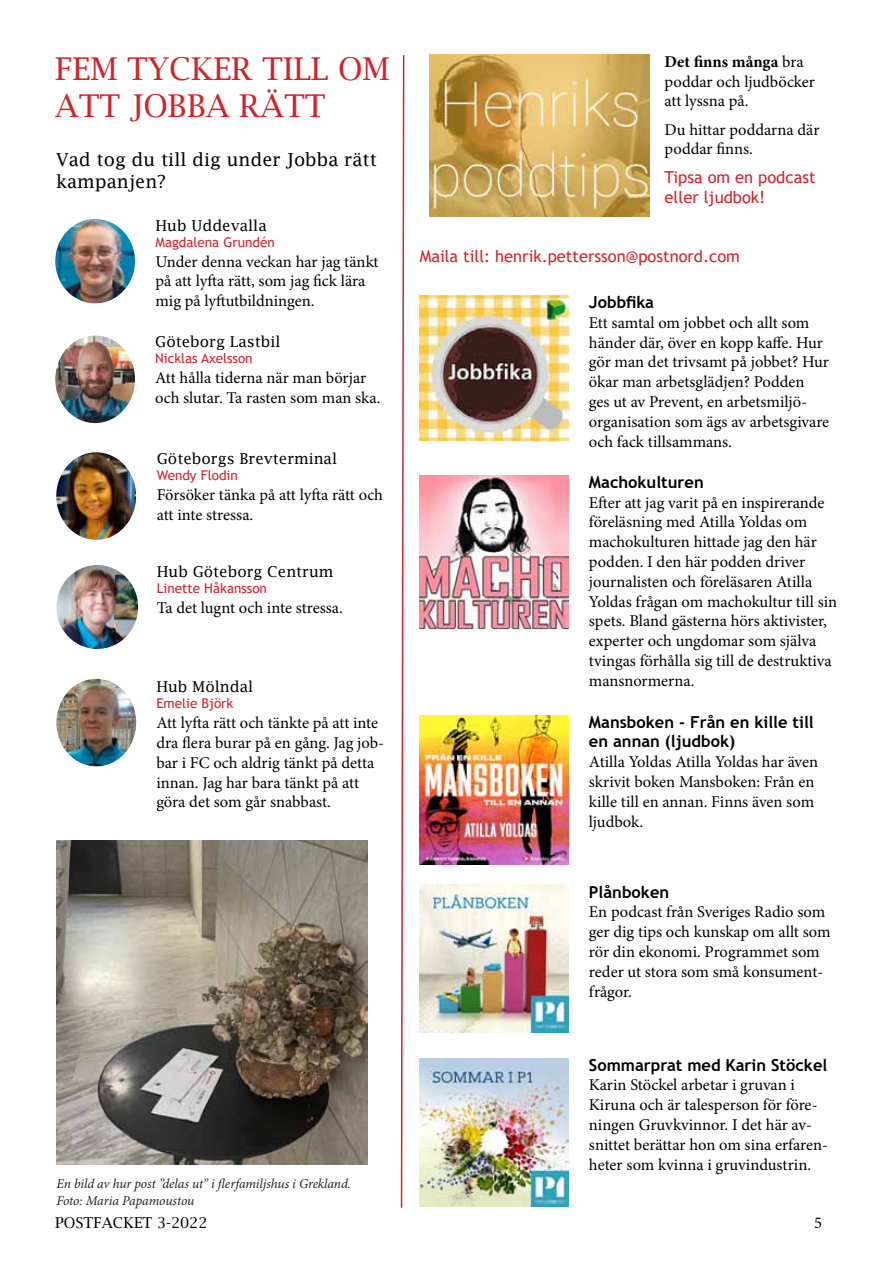
<style>
.page{position:relative;width:893px;height:1263px;background:#fff}
.page>*{position:absolute;margin:0;border:0;box-sizing:border-box;transform-origin:0 0}
.t1{font:31.5px/37.8px "Lucida Bright";color:#d2232a}
.t2{font:18px/21.6px "Lucida Fax";color:#000}
.t3{font:16.5px/19.8px "Minion Pro";color:#000}
.t4{font:700 16.5px/19.8px "Trebuchet MS";color:#000}
.t5{font:16.5px/19.8px "Trebuchet MS";color:#d2232a}
.t6{font:15px "Lucida Fax";color:#000}
.t7{font:15px "Lucida Bright";color:#000}
.t8{font:italic 13.5px/16.2px "Minion Pro";letter-spacing:-.01em;color:#212121}
.t9{font:13.5px "Trebuchet MS";color:#d2232a}
.s1{font-weight:700}
</style>
<div class="page">
<svg style="left:400px;top:55px;width:5px;height:1153px"></svg>
<img style="left:429px;top:55px;width:221px;height:161px">
<img style="left:420px;top:1058px;width:149px;height:149px">
<img style="left:420px;top:715px;width:148px;height:149px">
<img style="left:420px;top:296px;width:148px;height:145px">
<img style="left:55px;top:335px;width:80px;height:88px">
<img style="left:55px;top:219px;width:80px;height:84px">
<img style="left:56px;top:452px;width:80px;height:88px">
<img style="left:56px;top:565px;width:82px;height:84px">
<img style="left:56px;top:679px;width:80px;height:87px">
<img style="left:420px;top:884px;width:148px;height:149px">
<img style="left:420px;top:475px;width:148px;height:154px">
<img style="left:56px;top:840px;width:312px;height:325px">
<h1 class="t1" style="left:55px;top:49px;width:336px">FEM TYCKER TILL OM<br>ATT JOBBA RÄTT</h1>
<p class="t2" style="left:56px;top:149px;width:322px">Vad tog du till dig under Jobba rätt kampanjen?</p>
<p class="t6" style="left:155px;top:216px;width:113px">Hub Uddevalla</p>
<p class="t9" style="left:155px;top:233px;width:121px">Magdalena Grundén</p>
<p class="t3" style="left:155px;top:251px;width:225px">Under denna veckan har jag tänkt på att lyfta rätt, som jag fick lära mig på lyftutbildningen.</p>
<p class="t6" style="left:155px;top:333px;width:127px">Göteborg Lastbil</p>
<p class="t9" style="left:155px;top:350px;width:99px">Nicklas Axelsson</p>
<p class="t3" style="left:155px;top:368px;width:227px">Att hålla tiderna när man börjar och slutar. Ta rasten som man ska.</p>
<p class="t6" style="left:157px;top:450px;width:182px">Göteborgs Brevterminal</p>
<p class="t9" style="left:157px;top:467px;width:82px">Wendy Flodin</p>
<p class="t3" style="left:157px;top:485px;width:228px">Försöker tänka på att lyfta rätt och att inte stressa.</p>
<p class="t6" style="left:157px;top:562px;width:178px">Hub Göteborg Centrum</p>
<p class="t9" style="left:157px;top:579px;width:112px">Linette Håkansson</p>
<p class="t3" style="left:157px;top:597px;width:188px">Ta det lugnt och inte stressa.</p>
<p class="t6" style="left:156px;top:678px;width:98px">Hub Mölndal</p>
<p class="t9" style="left:156px;top:695px;width:78px">Emelie Björk</p>
<p class="t3" style="left:156px;top:713px;width:229px">Att lyfta rätt och tänkte på att inte dra flera burar på en gång. Jag job&shy;bar i FC och aldrig tänkt på detta innan. Jag har bara tänkt på att göra det som går snabbast.</p>
<p class="t8" style="left:56px;top:1176px;width:296px">En bild av hur post ”delas ut” i flerfamiljshus i Grekland.<br>Foto: Maria Papamoustou</p>
<p class="t3" style="left:665px;top:52px;width:152px"><span class="s1">Det finns många</span> bra poddar och ljudböcker att lyssna på.</p>
<p class="t3" style="left:665px;top:120px;width:156px">Du hittar poddarna där poddar finns.</p>
<p class="t5" style="left:665px;top:167px;width:152px">Tipsa om en podcast eller ljudbok!</p>
<p class="t5" style="left:420px;top:246px;width:322px">Maila till: henrik.pettersson@postnord.com</p>
<p class="t4" style="left:589px;top:292px;width:66px">Jobbfika</p>
<p class="t3" style="left:589px;top:313px;width:242px">Ett samtal om jobbet och allt som händer där, över en kopp kaffe. Hur gör man det trivsamt på jobbet? Hur ökar man arbetsglädjen? Podden ges ut av Prevent, en arbetsmiljö&shy;organisation som ägs av arbetsgivare och fack tillsammans.</p>
<p class="t4" style="left:589px;top:472px;width:116px">Machokulturen</p>
<p class="t3" style="left:589px;top:492px;width:250px">Efter att jag varit på en inspirerande föreläsning med Atilla Yoldas om machokulturen hittade jag den här podden. I den här podden driver journalisten och föreläsaren Atilla Yoldas frågan om machokultur till sin spets. Bland gästerna hörs aktivister, experter och ungdomar som själva tvingas förhålla sig till de destruktiva mansnormerna.</p>
<p class="t4" style="left:589px;top:712px;width:226px">Mansboken - Från en kille till en annan (ljudbok)</p>
<p class="t3" style="left:589px;top:752px;width:231px">Atilla Yoldas Atilla Yoldas har även skrivit boken Mansboken: Från en kille till en annan. Finns även som ljudbok.</p>
<p class="t4" style="left:589px;top:882px;width:82px">Plånboken</p>
<p class="t3" style="left:589px;top:902px;width:243px">En podcast från Sveriges Radio som ger dig tips och kunskap om allt som rör din ekonomi. Programmet som reder ut stora som små konsument&shy;frågor.</p>
<p class="t4" style="left:589px;top:1055px;width:240px">Sommarprat med Karin Stöckel</p>
<p class="t3" style="left:589px;top:1075px;width:241px">Karin Stöckel arbetar i gruvan i Kiruna och är talesperson för före&shy;ningen Gruvkvinnor. I det här av&shy;snittet berättar hon om sina erfaren&shy;heter som kvinna i gruvindustrin.</p>
<p class="t7" style="left:55px;top:1214px;width:154px">POSTFACKET 3-2022</p>
<p class="t3" style="left:814px;top:1213px;width:9px">5</p>
</div>
